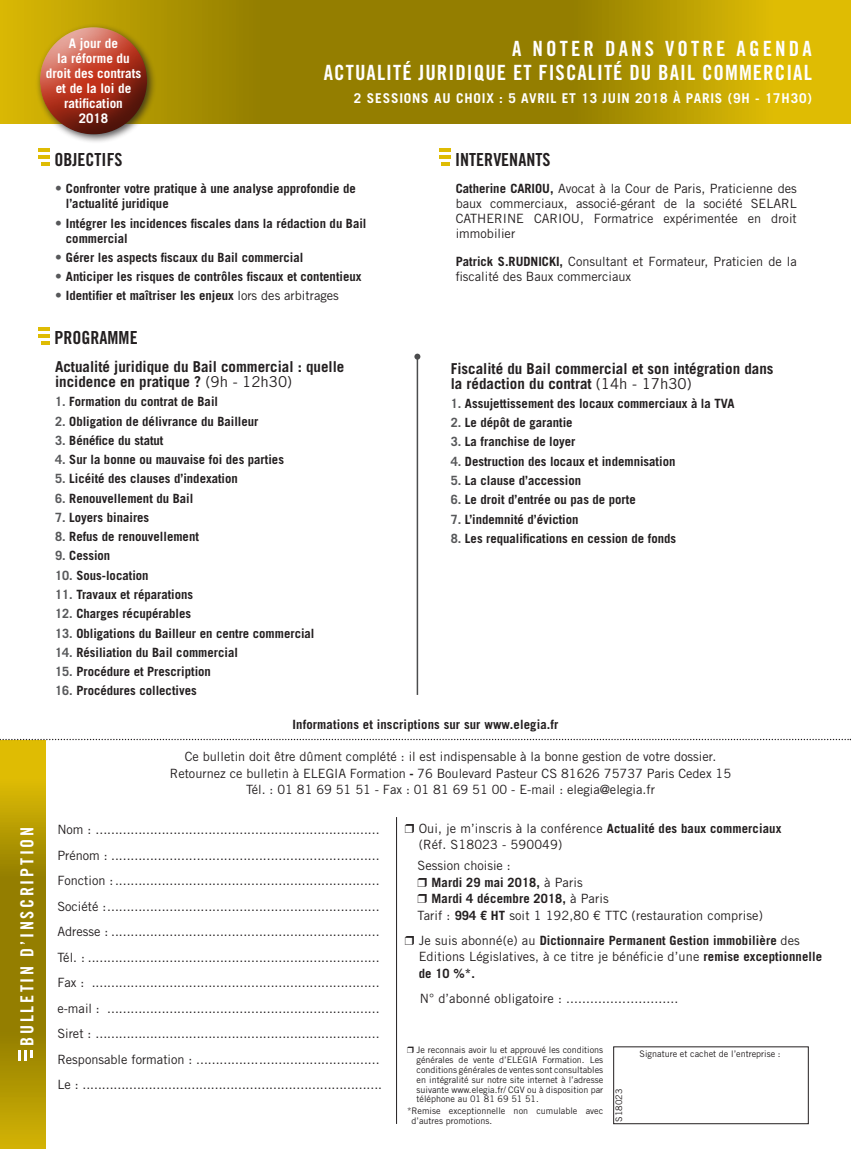
<style>
.page{position:relative;width:851px;height:1149px;background:#fff}
.page>*{position:absolute;margin:0;border:0;box-sizing:border-box;transform-origin:0 0}
.t1{font:21px/23.4px "Trade Gothic LT Std Bd Cn 20";letter-spacing:.05em;color:#fff;text-align:right}
.t2{font:18px "Trade Gothic LT Std Bd Cn 20";color:#231f20}
.t3{font:18px "Trade Gothic LT Std Bd Cn 20";letter-spacing:.15em;color:#fff}
.t4{font:700 15px/15px "Trade Gothic LT Std";color:#231f20}
.t5{font:700 13.5px "Trade Gothic LT Std";letter-spacing:.06em;color:#fff}
.t6{font:700 13.2px/15px "Trade Gothic LT Std";color:#fff;text-align:center}
.t7{font:12.75px/25.5px "Trade Gothic LT Std";color:#231f20}
.t8{font:700 12.75px/16.5px "Trade Gothic LT Std";color:#231f20}
.t9{font:9px/9.8px "Trade Gothic LT Std";color:#231f20;text-align:justify}
.s1{font-weight:400;font-size:13.5px;color:#57585a}
.s2{font-weight:400}
.s3{color:#57585a}
.s4{font-weight:700}
</style>
<div class="page">
<svg style="left:850px;top:0;width:1px;height:124px"></svg>
<hr style="left:396px;top:816px;width:1px;height:307px;background:#231f20">
<svg style="left:0;top:0;width:850px;height:123px;background:#ab9101"></svg>
<hr style="left:416px;top:356px;width:2px;height:338px;background:#4b4c4d">
<svg style="left:414px;top:353px;width:6px;height:6px"></svg>
<svg style="left:0;top:740px;width:46px;height:408px;background:#ac9301"></svg>
<svg style="left:18px;top:1049px;width:15px;height:11px"></svg>
<div style="left:36px;top:23px;width:121px;height:121px;background:#231f20;opacity:.75"></div>
<div style="left:38px;top:27px;width:110px;height:109px;background:#231f20;opacity:.75"></div>
<svg style="left:0;top:738px;width:851px;height:2px"></svg>
<svg style="left:38px;top:149px;width:12px;height:16px"></svg>
<svg style="left:439px;top:149px;width:11px;height:16px"></svg>
<svg style="left:38px;top:327px;width:12px;height:17px"></svg>
<h2 class="t3" style="left:16px;top:1045px;width:220px;rotate:-90deg">BULLETIN D’INSCRIPTION</h2>
<p class="t6" style="left:46px;top:36px;width:97px">A jour de<br>la réforme du droit des contrats et de la loi de ratification<br>2018</p>
<h1 class="t1" style="left:324px;top:37px;width:489px">A NOTER DANS VOTRE AGENDA<br>ACTUALITÉ JURIDIQUE ET FISCALITÉ DU BAIL COMMERCIAL</h1>
<p class="t5" style="left:354px;top:90px;width:459px">2 SESSIONS AU CHOIX : 5 AVRIL ET 13 JUIN 2018 À PARIS (9H - 17H30)</p>
<h2 class="t2" style="left:55px;top:148px;width:69px">OBJECTIFS</h2>
<p class="t8" style="left:66px;top:181px;width:291px;line-height:15px;text-indent:-11px"><span class="s1">•</span> Confronter votre pratique à une analyse approfondie de l’actualité juridique</p>
<p class="t8" style="left:66px;top:215px;width:302px;line-height:15px;text-indent:-11px"><span class="s1">•</span> Intégrer les incidences fiscales dans la rédaction du Bail commercial</p>
<p class="t8" style="left:55px;top:249px;width:250px"><span class="s1">•</span> Gérer les aspects fiscaux du Bail commercial</p>
<p class="t8" style="left:55px;top:268px;width:308px"><span class="s1">•</span> Anticiper les risques de contrôles fiscaux et contentieux</p>
<p class="t8" style="left:55px;top:287px;width:285px"><span class="s1">•</span> Identifier et maîtriser les enjeux <span class="s2">lors des arbitrages</span></p>
<h2 class="t2" style="left:55px;top:327px;width:84px">PROGRAMME</h2>
<p class="t4" style="left:55px;top:359px;width:291px">Actualité juridique du Bail commercial : quelle incidence en pratique ? <span class="s2">(9h - 12h30)</span></p>
<p class="t8" style="left:55px;top:393px;width:164px"><span class="s3">1.</span> Formation du contrat de Bail</p>
<p class="t8" style="left:55px;top:412px;width:205px"><span class="s3">2.</span> Obligation de délivrance du Bailleur</p>
<p class="t8" style="left:55px;top:431px;width:110px"><span class="s3">3.</span> Bénéfice du statut</p>
<p class="t8" style="left:55px;top:451px;width:230px"><span class="s3">4.</span> Sur la bonne ou mauvaise foi des parties</p>
<p class="t8" style="left:55px;top:470px;width:184px"><span class="s3">5.</span> Licéité des clauses d’indexation</p>
<p class="t8" style="left:55px;top:489px;width:140px"><span class="s3">6.</span> Renouvellement du Bail</p>
<p class="t8" style="left:55px;top:509px;width:96px"><span class="s3">7.</span> Loyers binaires</p>
<p class="t8" style="left:55px;top:528px;width:145px"><span class="s3">8.</span> Refus de renouvellement</p>
<p class="t8" style="left:55px;top:547px;width:57px"><span class="s3">9.</span> Cession</p>
<p class="t8" style="left:55px;top:566px;width:95px"><span class="s3">10.</span> Sous-location</p>
<p class="t8" style="left:55px;top:586px;width:140px"><span class="s3">11.</span> Travaux et réparations</p>
<p class="t8" style="left:55px;top:605px;width:138px"><span class="s3">12.</span> Charges récupérables</p>
<p class="t8" style="left:55px;top:624px;width:261px"><span class="s3">13.</span> Obligations du Bailleur en centre commercial</p>
<p class="t8" style="left:55px;top:643px;width:184px"><span class="s3">14.</span> Résiliation du Bail commercial</p>
<p class="t8" style="left:55px;top:663px;width:157px"><span class="s3">15.</span> Procédure et Prescription</p>
<p class="t8" style="left:55px;top:682px;width:143px"><span class="s3">16.</span> Procédures collectives</p>
<h2 class="t2" style="left:455px;top:148px;width:96px">INTERVENANTS</h2>
<p class="t7" style="left:455px;top:181px;width:342px;line-height:15px;text-align:justify"><span class="s4">Catherine CARIOU,</span> Avocat à la Cour de Paris, Praticienne des baux commerciaux, associé-gérant de la société SELARL CATHERINE CARIOU, Formatrice expérimentée en droit immobilier</p>
<p class="t7" style="left:455px;top:254px;width:342px;line-height:15px"><span class="s4">Patrick S.RUDNICKI,</span> Consultant et Formateur, Praticien de la fiscalité des Baux commerciaux</p>
<p class="t4" style="left:450px;top:360px;width:324px">Fiscalité du Bail commercial et son intégration dans la rédaction du contrat <span class="s2">(14h - 17h30)</span></p>
<p class="t8" style="left:450px;top:395px;width:285px"><span class="s3">1.</span> Assujettissement des locaux commerciaux à la TVA</p>
<p class="t8" style="left:450px;top:414px;width:123px"><span class="s3">2.</span> Le dépôt de garantie</p>
<p class="t8" style="left:450px;top:433px;width:126px"><span class="s3">3.</span> La franchise de loyer</p>
<p class="t8" style="left:450px;top:452px;width:226px"><span class="s3">4.</span> Destruction des locaux et indemnisation</p>
<p class="t8" style="left:450px;top:472px;width:132px"><span class="s3">5.</span> La clause d’accession</p>
<p class="t8" style="left:450px;top:491px;width:186px"><span class="s3">6.</span> Le droit d’entrée ou pas de porte</p>
<p class="t8" style="left:450px;top:510px;width:129px"><span class="s3">7.</span> L’indemnité d’éviction</p>
<p class="t8" style="left:450px;top:529px;width:227px"><span class="s3">8.</span> Les requalifications en cession de fonds</p>
<p class="t8" style="left:292px;top:715px;width:267px">Informations et inscriptions sur sur www.elegia.fr</p>
<p class="t7" style="left:170px;top:747px;width:562px;line-height:16.5px;text-align:center">Ce bulletin doit être dûment complété : il est indispensable à la bonne gestion de votre dossier.<br>Retournez ce bulletin à ELEGIA Formation <span class="s4">-</span> 76 Boulevard Pasteur CS 81626 75737 Paris Cedex 15<br>Tél. : 01 81 69 51 51 - Fax : 01 81 69 51 00 - E-mail : elegia@elegia.fr</p>
<p class="t7" style="left:57px;top:816px;width:326px">Nom : .........................................................................<br>Prénom : .....................................................................<br>Fonction :....................................................................<br>Société :......................................................................<br>Adresse : .....................................................................<br>Tél. : ...........................................................................<br>Fax : .......................................................................... e-mail : ......................................................................<br>Siret : .........................................................................<br>Responsable formation : ...............................................<br>Le : .............................................................................</p>
<p class="t7" style="left:418px;top:819px;width:364px;line-height:16.5px">Oui, je m’inscris à la conférence <span class="s4">Actualité des baux commerciaux </span>(Réf. S18023 - 590049)</p>
<p class="t7" style="left:417px;top:852px;width:95px">Session choisie :</p>
<p class="t8" style="left:431px;top:873px;width:153px">Mardi 29 mai 2018, <span class="s2">à Paris</span></p>
<p class="t8" style="left:431px;top:889px;width:179px">Mardi 4 décembre 2018, <span class="s2">à Paris</span></p>
<p class="t7" style="left:417px;top:901px;width:347px">Tarif : <span class="s4">994 € HT</span> soit 1 192,80 € TTC (restauration comprise)</p>
<p class="t8" style="left:418px;top:931px;width:405px"><span class="s2">Je suis abonné(e) au</span> Dictionnaire Permanent Gestion immobilière <span class="s2">des<br>Editions Législatives, à ce titre je bénéficie d’une</span> remise exceptionnelle de 10 %*.</p>
<p class="t7" style="left:419px;top:984px;width:260px">N° d’abonné obligatoire : ............................</p>
<p class="t9" style="left:416px;top:1044px;width:188px">Je reconnais avoir lu et approuvé les conditions générales de vente d’ELEGIA Formation. Les conditions générales de ventes sont consultables en intégralité sur notre site internet à l’adresse suivante www.elegia.fr/ CGV ou à disposition par téléphone au 01 81 69 51 51.</p>
<p class="t9" style="left:411px;top:1105px;width:193px;text-indent:-4px">*Remise exceptionnelle non cumulable avec d’autres promotions.</p>
<p class="t9" style="left:613px;top:1121px;width:34px;rotate:-90deg">S18023</p>
<p class="t9" style="left:639px;top:1048px;width:142px">Signature et cachet de l’entreprise :</p>
</div>
